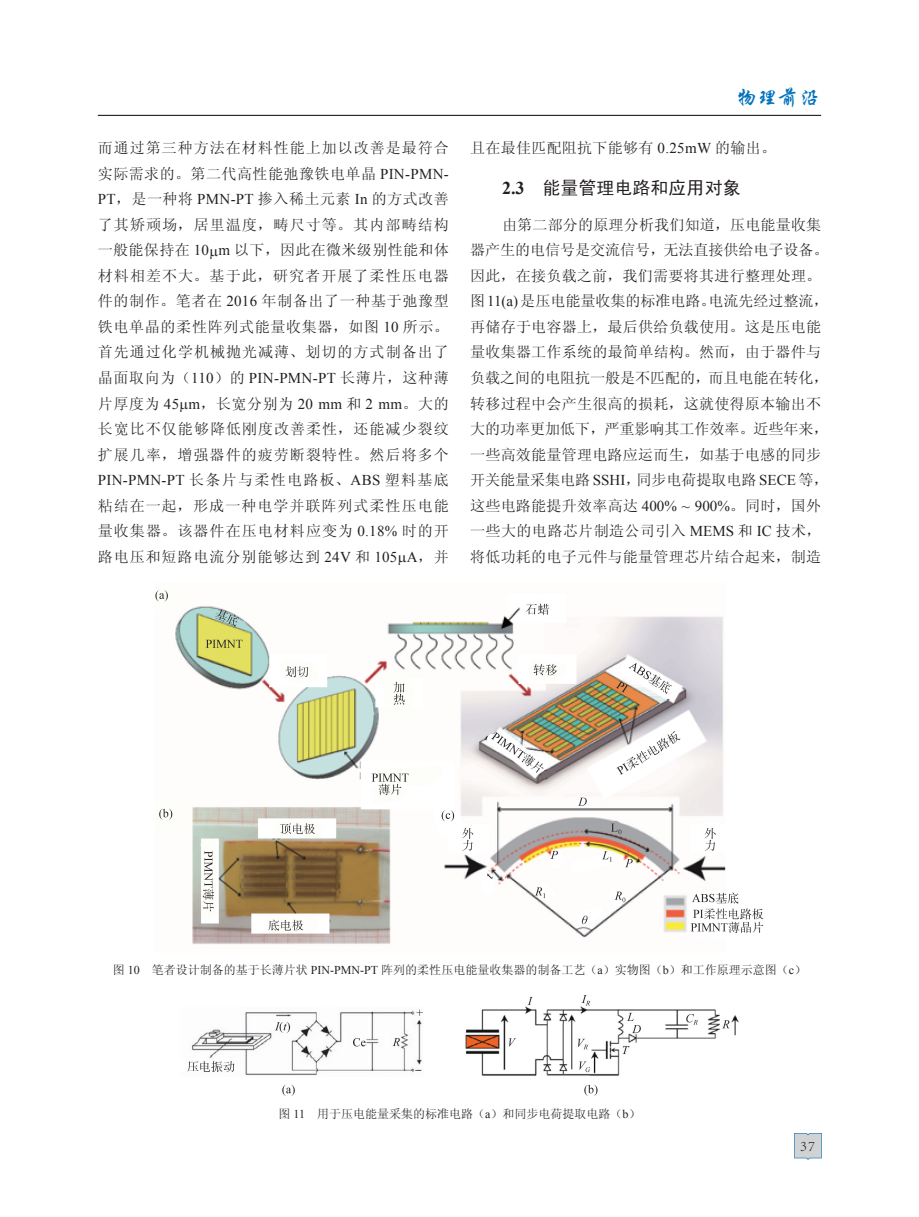
<style>
.page{position:relative;width:919px;height:1217px;background:#fff}
.page>*{position:absolute;margin:0;border:0;box-sizing:border-box;transform-origin:0 0}
.t1{font:21px "FZXKK GBK1 0";color:#0072bc}
.t2{font:18px "Sim Hei";color:#231f20}
.t3{font:15px/25.5px "Sim Sun";letter-spacing:.02em;color:#231f20;text-align:justify}
.t4{font:300 15px "Adobe Song Std";color:#231f20}
.t5{font:12px "Sim Sun";color:#231f20}
.s1{font-family:"Times New Roman"}
.s2{font-family:"Times New Roman";font-weight:700}
</style>
<div class="page">
<img style="left:794px;top:1133px;width:27px;height:26px">
<hr style="left:98px;top:115px;width:723px;height:1px;background:#231f20">
<img style="left:155px;top:590px;width:609px;height:355px">
<img style="left:187px;top:995px;width:551px;height:101px">
<h1 class="t1" style="left:736px;top:87px;width:85px">物理前沿</h1>
<p class="t3" style="left:98px;top:135px;width:352px">而通过第三种方法在材料性能上加以改善是最符合实际需求的。第二代高性能弛豫铁电单晶 <span class="s1">PIN-PMN-PT</span>，是一种将 <span class="s1">PMN-PT</span> 掺入稀土元素 <span class="s1">In</span> 的方式改善了其矫顽场，居里温度，畴尺寸等。其内部畴结构一般能保持在 <span class="s1">10 m</span> 以下，因此在微米级别性能和体材料相差不大。基于此，研究者开展了柔性压电器件的制作。笔者在 <span class="s1">2016</span> 年制备出了一种基于弛豫型铁电单晶的柔性阵列式能量收集器，如图 <span class="s1">10</span> 所示。首先通过化学机械抛光减薄、划切的方式制备出了晶面取向为（<span class="s1">110</span>）的 <span class="s1">PIN-PMN-PT</span> 长薄片，这种薄片厚度为 <span class="s1">45 m</span>，长宽分别为 <span class="s1">20 mm</span> 和 <span class="s1">2 mm</span>。大的长宽比不仅能够降低刚度改善柔性，还能减少裂纹扩展几率，增强器件的疲劳断裂特性。然后将多个<span class="s1">PIN-PMN-PT</span> 长条片与柔性电路板、<span class="s1">ABS</span> 塑料基底粘结在一起，形成一种电学并联阵列式柔性压电能量收集器。该器件在压电材料应变为 <span class="s1">0.18%</span> 时的开路电压和短路电流分别能够达到 <span class="s1">24V</span> 和 <span class="s1">105 A</span>，并</p>
<p class="t3" style="left:470px;top:135px;width:307px">且在最佳匹配阻抗下能够有 <span class="s1">0.25mW</span> 的输出。</p>
<p class="t2" style="left:502px;top:179px;width:240px"><span class="s2">2.3</span> 能量管理电路和应用对象</p>
<p class="t3" style="left:470px;top:212px;width:360px;text-align:left;text-indent:32px">由第二部分的原理分析我们知道，压电能量收集器产生的电信号是交流信号，无法直接供给电子设备。因此，在接负载之前，我们需要将其进行整理处理。图<span class="s1">11(a)</span>是压电能量收集的标准电路。电流先经过整流，再储存于电容器上，最后供给负载使用。这是压电能量收集器工作系统的最简单结构。然而，由于器件与负载之间的电阻抗一般是不匹配的，而且电能在转化，转移过程中会产生很高的损耗，这就使得原本输出不大的功率更加低下，严重影响其工作效率。近些年来，一些高效能量管理电路应运而生，如基于电感的同步开关能量采集电路 <span class="s1">SSHI</span>，同步电荷提取电路 <span class="s1">SECE</span> 等，这些电路能提升效率高达 <span class="s1">400% ~ 900%</span>。同时，国外一些大的电路芯片制造公司引入 <span class="s1">MEMS</span> 和 <span class="s1">IC</span> 技术，将低功耗的电子元件与能量管理芯片结合起来，制造</p>
<p class="t5" style="left:113px;top:963px;width:694px">图 <span class="s1">10</span> 笔者设计制备的基于长薄片状 <span class="s1">PIN-PMN-PT</span> 阵列的柔性压电能量收集器的制备工艺（<span class="s1">a</span>）实物图（<span class="s1">b</span>）和工作原理示意图（<span class="s1">c</span>）</p>
<p class="t5" style="left:278px;top:1107px;width:363px">图 <span class="s1">11</span> 用于压电能量采集的标准电路（<span class="s1">a</span>）和同步电荷提取电路（<span class="s1">b</span>）</p>
<p class="t4" style="left:800px;top:1136px;width:16px">37</p>
</div>
